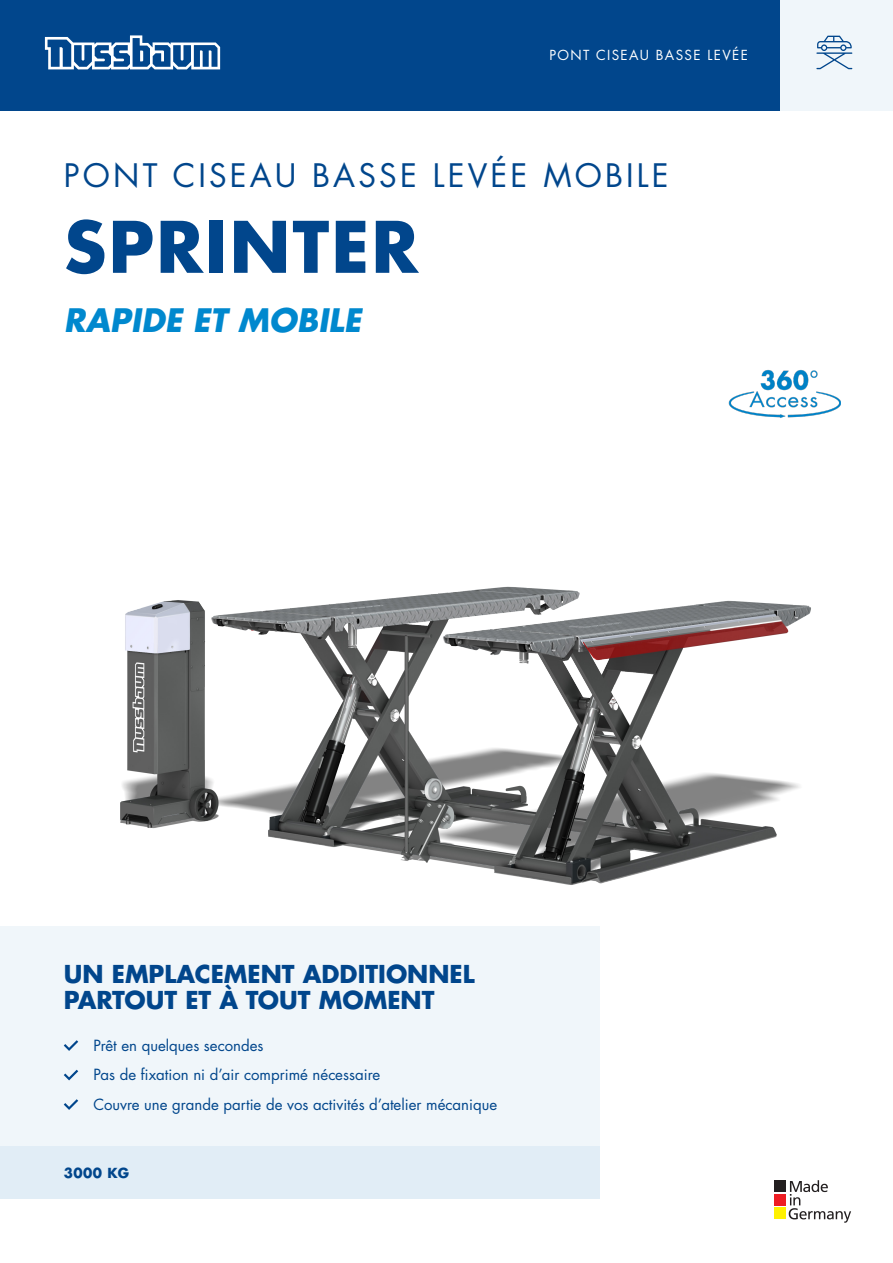
<style>
.page{position:relative;width:893px;height:1263px;background:#fff}
.page>*{position:absolute;margin:0;border:0;box-sizing:border-box;transform-origin:0 0}
.t1{font:700 69px "Futura LT Pro";letter-spacing:.03em;color:#01468c}
.t2{font:31.5px "Futura LT Pro";letter-spacing:.1em;color:#01468c}
.t3{font:italic 700 31.5px "Futura LT Pro";color:#0088ce}
.t4{font:700 24px/25.5px "Futura LT Pro";color:#01468c}
.t5{font:15px "Futura LT Pro";color:#01468c}
.t6{font:13.5px "Futura LT Pro";letter-spacing:.1em;color:#fff}
.t7{font:700 13.5px "Futura LT Pro";letter-spacing:.03em;color:#01468c}
</style>
<div class="page">
<div style="left:780px;top:0;width:113px;height:111px;background:#f0f6fa"></div>
<div style="left:0;top:0;width:780px;height:111px;background:#01468c"></div>
<svg style="left:816px;top:36px;width:36px;height:33px"></svg>
<svg style="left:45px;top:35px;width:175px;height:34px"></svg>
<img style="left:120px;top:402px;width:691px;height:483px">
<img style="left:729px;top:369px;width:112px;height:54px">
<div style="left:775px;top:1180px;width:11px;height:12px;background:#231f20"></div>
<div style="left:775px;top:1194px;width:11px;height:11px;background:#ee1d23"></div>
<div style="left:775px;top:1207px;width:11px;height:12px;background:#fff101"></div>
<svg style="left:789px;top:1180px;width:62px;height:43px"></svg>
<div style="left:0;top:927px;width:599px;height:272px;background:#f0f6fa"></div>
<svg style="left:64px;top:1040px;width:14px;height:11px"></svg>
<svg style="left:64px;top:1070px;width:14px;height:10px"></svg>
<svg style="left:64px;top:1099px;width:14px;height:11px"></svg>
<div style="left:0;top:1147px;width:599px;height:52px;background:#e1edf6"></div>
<p class="t6" style="left:549px;top:46px;width:200px">PONT CISEAU BASSE LEVÉE</p>
<p class="t2" style="left:64px;top:154px;width:606px">PONT CISEAU BASSE LEVÉE MOBILE</p>
<p class="t1" style="left:64px;top:194px;width:356px">SPRINTER</p>
<p class="t3" style="left:64px;top:296px;width:299px">RAPIDE ET MOBILE</p>
<p class="t4" style="left:64px;top:960px;width:412px">UN EMPLACEMENT ADDITIONNEL<br>PARTOUT ET À TOUT MOMENT</p>
<p class="t5" style="left:94px;top:1035px;width:171px">Prêt en quelques secondes</p>
<p class="t5" style="left:94px;top:1064px;width:288px">Pas de fixation ni d’air comprimé nécessaire</p>
<p class="t5" style="left:94px;top:1094px;width:405px">Couvre une grande partie de vos activités d’atelier mécanique</p>
<p class="t7" style="left:64px;top:1162px;width:67px">3000 KG</p>
</div>
